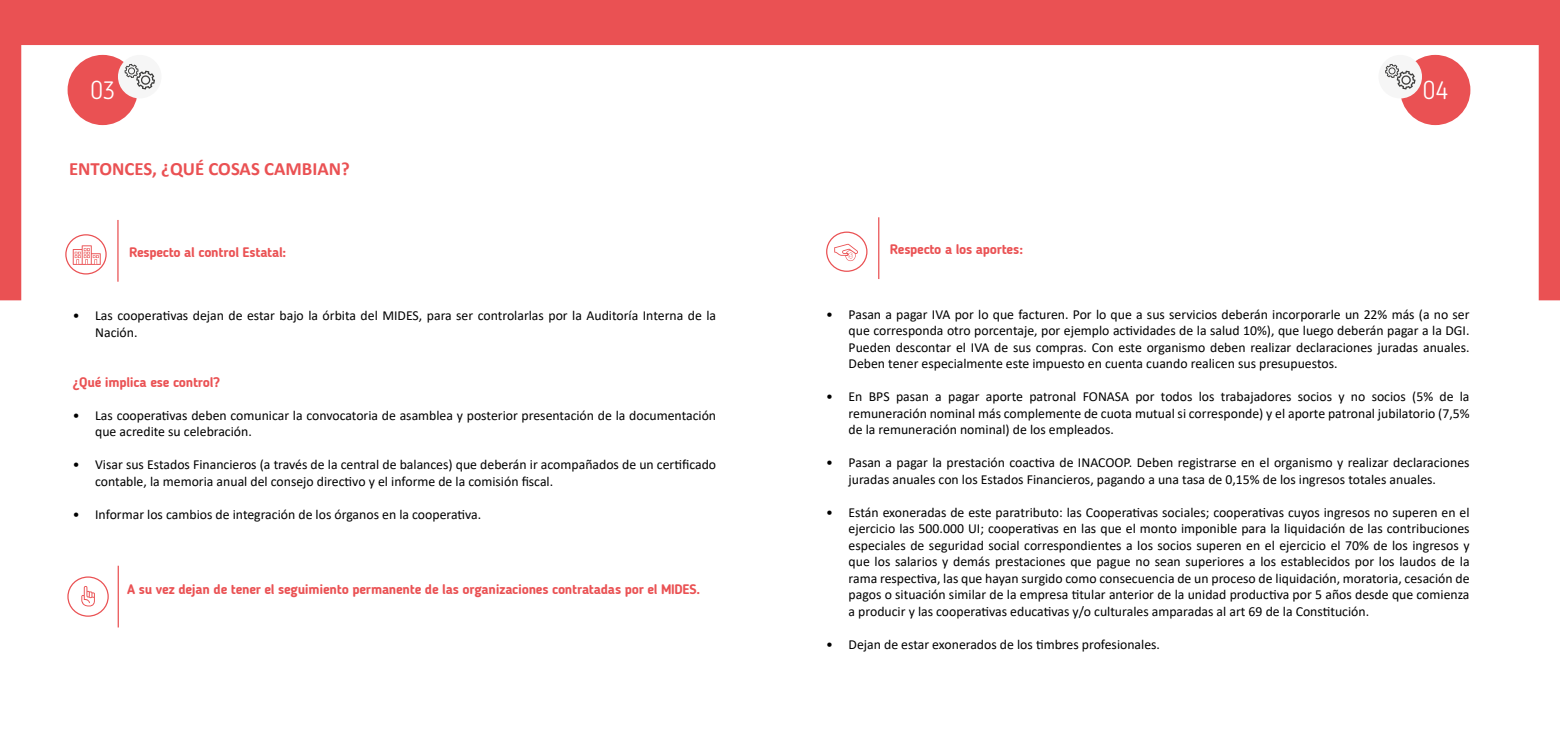
<style>
.page{position:relative;width:1560px;height:745px;background:#fff}
.page>*{position:absolute;margin:0;border:0;box-sizing:border-box;transform-origin:0 0}
.t1{font:300 25px "Blogger Sans";color:#fff}
.t2{font:700 18.75px "Calibri";color:#ea5153}
.t3{font:13.75px/16.5px "Calibri";color:#000}
.t4{font:700 13.75px "Blogger Sans";letter-spacing:-.02em;color:#ea5153}
</style>
<div class="page">
<svg style="left:0;top:0;width:780px;height:300px"></svg>
<div style="left:68px;top:55px;width:70px;height:70px;background:#ea5153;border-radius:50%"></div>
<div style="left:118px;top:55px;width:43px;height:43px;background:#f6f6f6;border-radius:50%"></div>
<svg style="left:780px;top:0;width:779px;height:300px"></svg>
<hr style="left:117px;top:220px;width:2px;height:61px;background:#ea5153">
<div style="left:65px;top:234px;width:42px;height:40px;border:1px solid #ea5153;border-radius:50%"></div>
<svg style="left:73px;top:245px;width:28px;height:20px"></svg>
<hr style="left:118px;top:565px;width:1px;height:62px;background:#ea5153">
<div style="left:67px;top:576px;width:42px;height:40px;border:1px solid #ea5153;border-radius:50%"></div>
<svg style="left:81px;top:586px;width:14px;height:20px"></svg>
<hr style="left:878px;top:217px;width:1px;height:62px;background:#ea5153">
<div style="left:826px;top:231px;width:41px;height:41px;border:1px solid #ea5153;border-radius:50%"></div>
<svg style="left:834px;top:243px;width:23px;height:18px"></svg>
<svg style="left:124px;top:64px;width:31px;height:25px"></svg>
<svg style="left:1384px;top:64px;width:31px;height:25px"></svg>
<h1 class="t1" style="left:90px;top:75px;width:26px">03</h1>
<h1 class="t1" style="left:1422px;top:75px;width:27px">04</h1>
<h2 class="t2" style="left:69px;top:156px;width:282px">ENTONCES, ¿QUÉ COSAS CAMBIAN?</h2>
<p class="t4" style="left:129px;top:243px;width:158px">Respecto al control Estatal:</p>
<p class="t3" style="left:95px;top:307px;width:622px;text-indent:-22px">• Las cooperativas dejan de estar bajo la órbita del MIDES, para ser controlarlas por la Auditoría Interna de la<br>Nación.</p>
<p class="t4" style="left:73px;top:373px;width:149px">¿Qué implica ese control?</p>
<p class="t3" style="left:95px;top:406px;width:622px;text-indent:-22px">• Las cooperativas deben comunicar la convocatoria de asamblea y posterior presentación de la documentación que acredite su celebración.</p>
<p class="t3" style="left:95px;top:455px;width:622px;text-indent:-22px">• Visar sus Estados Financieros (a través de la central de balances) que deberán ir acompañados de un certificado contable, la memoria anual del consejo directivo y el informe de la comisión fiscal.</p>
<p class="t3" style="left:73px;top:505px;width:410px">• Informar los cambios de integración de los órganos en la cooperativa.</p>
<p class="t4" style="left:127px;top:581px;width:574px">A su vez dejan de tener el seguimiento permanente de las organizaciones contratadas por el MIDES.</p>
<p class="t4" style="left:889px;top:241px;width:135px">Respecto a los aportes:</p>
<p class="t3" style="left:848px;top:305px;width:622px;text-align:justify;text-indent:-22px">• Pasan a pagar IVA por lo que facturen. Por lo que a sus servicios deberán incorporarle un 22% más (a no ser que corresponda otro porcentaje, por ejemplo actividades de la salud 10%), que luego deberán pagar a la DGI.<br>Pueden descontar el IVA de sus compras. Con este organismo deben realizar declaraciones juradas anuales.<br>Deben tener especialmente este impuesto en cuenta cuando realicen sus presupuestos.</p>
<p class="t3" style="left:848px;top:388px;width:622px;text-align:justify;text-indent:-22px">• En BPS pasan a pagar aporte patronal FONASA por todos los trabajadores socios y no socios (5% de la remuneración nominal más complemente de cuota mutual si corresponde) y el aporte patronal jubilatorio (7,5% de la remuneración nominal) de los empleados.</p>
<p class="t3" style="left:848px;top:454px;width:622px;text-indent:-22px">• Pasan a pagar la prestación coactiva de INACOOP. Deben registrarse en el organismo y realizar declaraciones juradas anuales con los Estados Financieros, pagando a una tasa de 0,15% de los ingresos totales anuales.</p>
<p class="t3" style="left:848px;top:503px;width:622px;text-align:justify;text-indent:-22px">• Están exoneradas de este paratributo: las Cooperativas sociales; cooperativas cuyos ingresos no superen en el ejercicio las 500.000 UI; cooperativas en las que el monto imponible para la liquidación de las contribuciones especiales de seguridad social correspondientes a los socios superen en el ejercicio el 70% de los ingresos y que los salarios y demás prestaciones que pague no sean superiores a los establecidos por los laudos de la rama respectiva, las que hayan surgido como consecuencia de un proceso de liquidación, moratoria, cesación de pagos o situación similar de la empresa titular anterior de la unidad productiva por 5 años desde que comienza a producir y las cooperativas educativas y/o culturales amparadas al art 69 de la Constitución.</p>
<p class="t3" style="left:826px;top:635px;width:335px">• Dejan de estar exonerados de los timbres profesionales.</p>
</div>
